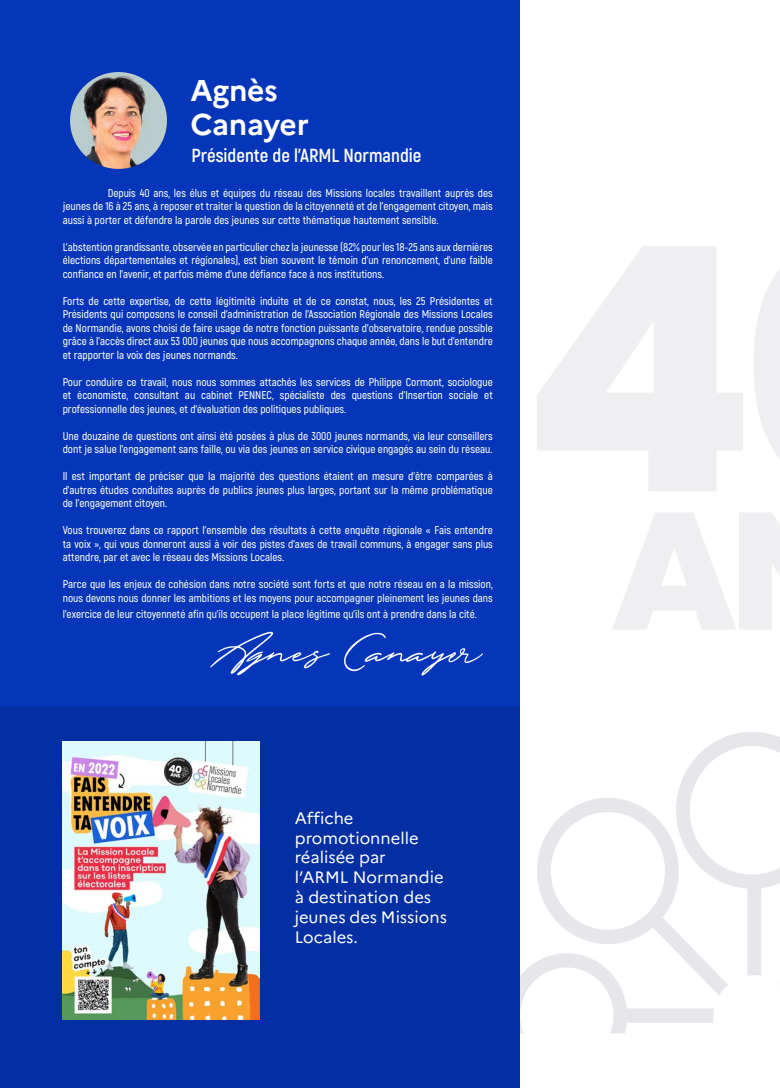
<style>
.page{position:relative;width:780px;height:1088px;background:#fff}
.page>*{position:absolute;margin:0;border:0;box-sizing:border-box;transform-origin:0 0}
.t1{font:700 30px "Marianne";letter-spacing:-.01em;color:#fff}
.t2{font:700 18.88px "Akrobat";color:#fff}
.t3{font:16.5px "Marianne";color:#fff}
.t4{font:600 11.25px/13.5px "Akrobat";color:#fff;text-align:justify}
</style>
<div class="page">
<svg style="left:519px;top:732px;width:261px;height:301px"></svg>
<svg style="left:537px;top:798px;width:191px;height:198px"></svg>
<div style="left:0;top:0;width:519px;height:1088px;background:#0535b8"></div>
<div style="left:0;top:707px;width:519px;height:381px;background:#042fa3"></div>
<svg style="left:537px;top:246px;width:206px;height:245px;fill:#efeef1"></svg>
<svg style="left:754px;top:269px;width:26px;height:190px"></svg>
<svg style="left:613px;top:513px;width:167px;height:117px"></svg>
<img style="left:70px;top:72px;width:97px;height:97px;border-radius:48px">
<img style="left:211px;top:631px;width:271px;height:45px">
<img style="left:63px;top:742px;width:196px;height:278px">
<p class="t1" style="left:190px;top:67px;width:89px">Agnès</p>
<p class="t1" style="left:190px;top:101px;width:120px">Canayer</p>
<p class="t2" style="left:191px;top:144px;width:231px">Présidente de l’ARML Normandie</p>
<p class="t4" style="left:63px;top:186px;width:431px;text-indent:45px">Depuis 40 ans, les élus et équipes du réseau des Missions locales travaillent auprès des jeunes de 16 à 25 ans, à reposer et traiter la question de la citoyenneté et de l’engagement citoyen, mais aussi à porter et défendre la parole des jeunes sur cette thématique hautement sensible.</p>
<p class="t4" style="left:63px;top:240px;width:431px">L’abstention grandissante, observée en particulier chez la jeunesse (82% pour les 18-25 ans aux dernières élections départementales et régionales), est bien souvent le témoin d’un renoncement, d’une faible confiance en l’avenir, et parfois même d’une défiance face à nos institutions.</p>
<p class="t4" style="left:63px;top:294px;width:431px">Forts de cette expertise, de cette légitimité induite et de ce constat, nous, les 25 Présidentes et Présidents qui composons le conseil d’administration de l’Association Régionale des Missions Locales de Normandie, avons choisi de faire usage de notre fonction puissante d’observatoire, rendue possible grâce à l’accès direct aux 53 000 jeunes que nous accompagnons chaque année, dans le but d’entendre et rapporter la voix des jeunes normands.</p>
<p class="t4" style="left:63px;top:375px;width:431px">Pour conduire ce travail, nous nous sommes attachés les services de Philippe Cormont, sociologue et économiste, consultant au cabinet PENNEC, spécialiste des questions d’Insertion sociale et professionnelle des jeunes, et d’évaluation des politiques publiques.</p>
<p class="t4" style="left:63px;top:429px;width:431px">Une douzaine de questions ont ainsi été posées à plus de 3000 jeunes normands, via leur conseillers dont je salue l’engagement sans faille, ou via des jeunes en service civique engagés au sein du réseau.</p>
<p class="t4" style="left:63px;top:469px;width:431px">Il est important de préciser que la majorité des questions étaient en mesure d’être comparées à d’autres études conduites auprès de publics jeunes plus larges, portant sur la même problématique de l’engagement citoyen.</p>
<p class="t4" style="left:63px;top:523px;width:431px">Vous trouverez dans ce rapport l’ensemble des résultats à cette enquête régionale « Fais entendre ta voix », qui vous donneront aussi à voir des pistes d’axes de travail communs, à engager sans plus attendre, par et avec le réseau des Missions Locales.</p>
<p class="t4" style="left:63px;top:577px;width:431px">Parce que les enjeux de cohésion dans notre société sont forts et que notre réseau en a la mission, nous devons nous donner les ambitions et les moyens pour accompagner pleinement les jeunes dans</p>
<p class="t4" style="left:63px;top:607px;width:415px">l’exercice de leur citoyenneté afin qu’ils occupent la place légitime qu’ils ont à prendre dans la cité.</p>
<p class="t3" style="left:295px;top:808px;width:60px">Affiche</p>
<p class="t3" style="left:295px;top:828px;width:125px">promotionnelle</p>
<p class="t3" style="left:295px;top:847px;width:93px">réalisée par</p>
<p class="t3" style="left:295px;top:867px;width:150px">l’ARML Normandie</p>
<p class="t3" style="left:295px;top:887px;width:138px">à destination des</p>
<p class="t3" style="left:295px;top:907px;width:154px">jeunes des Missions</p>
<p class="t3" style="left:295px;top:927px;width:65px">Locales.</p>
</div>
